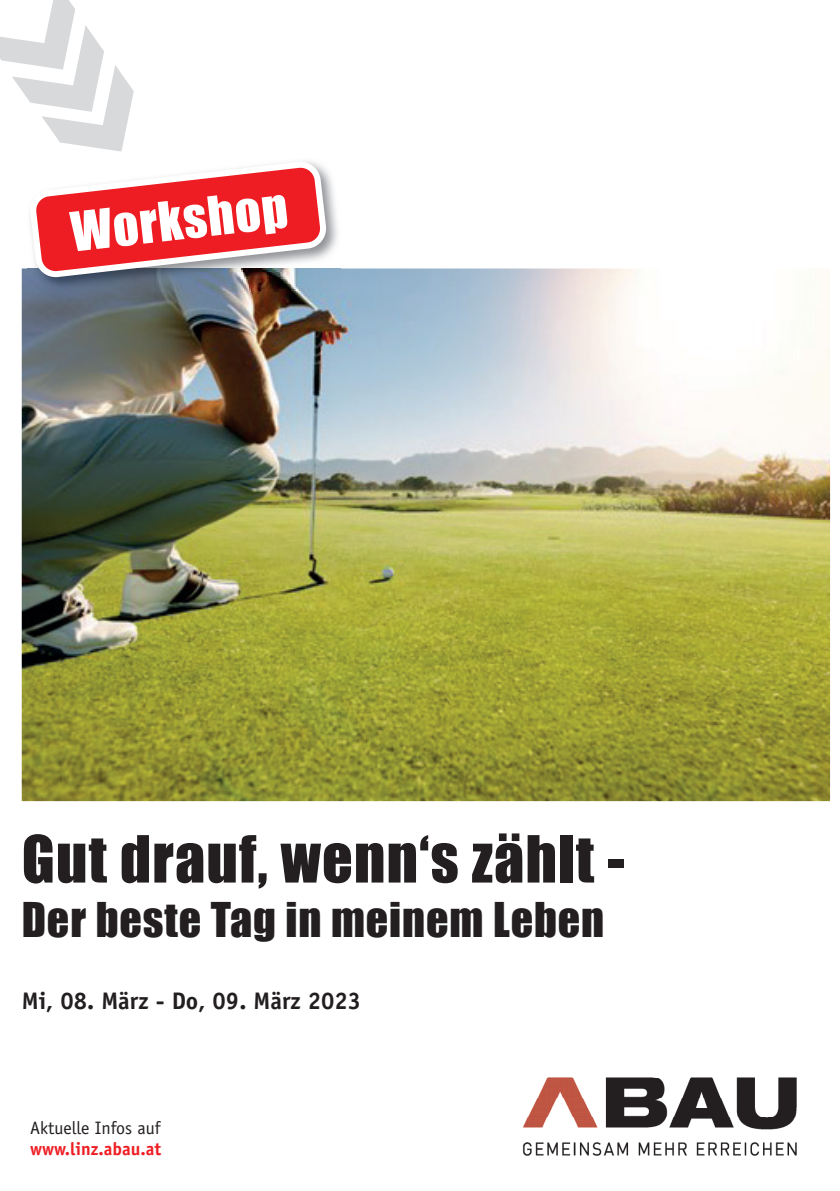
<style>
.page{position:relative;width:840px;height:1191px;background:#fff}
.page>*{position:absolute;margin:0;border:0;box-sizing:border-box;transform-origin:0 0}
.t1{font:60px "Impact";letter-spacing:.02em;color:#231f20}
.t2{font:50.2px "Impact";color:#fff}
.t3{font:44px "Impact";letter-spacing:.02em;color:#231f20}
.t4{font:700 24px "Officina Sans Std";color:#231f20}
.t5{font:18px "Officina Sans Std";color:#231f20}
.t6{font:700 18px "Officina Sans Std";color:#ee1d23}
</style>
<div class="page">
<img style="left:22px;top:268px;width:807px;height:533px">
<svg style="left:0;top:0;width:134px;height:152px"></svg>
<img style="left:27px;top:172px;width:313px;height:119px">
<svg style="left:29px;top:161px;width:298px;height:117px"></svg>
<img style="left:522px;top:1077px;width:275px;height:79px">
<h2 class="t2" style="left:66px;top:194px;width:219px;rotate:-7deg">Workshop</h2>
<h1 class="t1" style="left:22px;top:812px;width:604px">Gut drauf, wenn‘s zählt -</h1>
<h3 class="t3" style="left:22px;top:885px;width:583px">Der beste Tag in meinem Leben</h3>
<p class="t4" style="left:22px;top:985px;width:341px">Mi, 08. März - Do, 09. März 2023</p>
<p class="t5" style="left:30px;top:1117px;width:132px">Aktuelle Infos auf</p>
<p class="t6" style="left:30px;top:1138px;width:132px">www.linz.abau.at</p>
</div>
